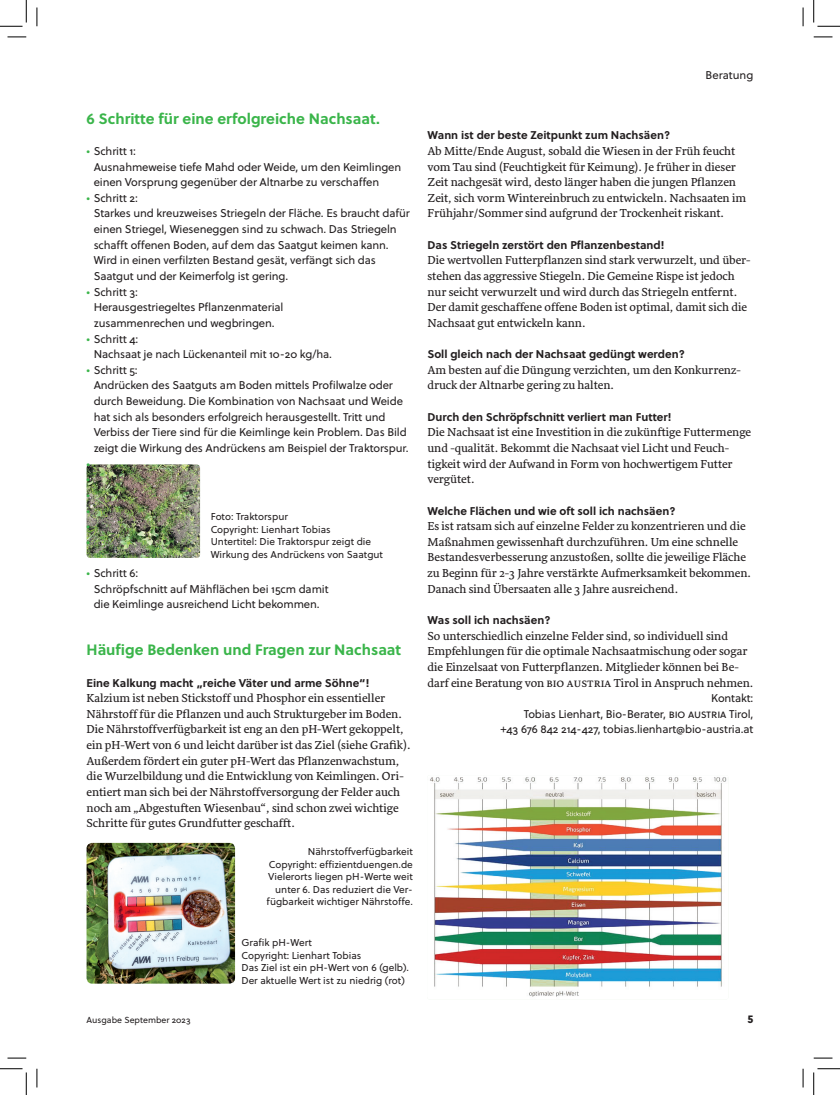
<style>
.page{position:relative;width:840px;height:1095px;background:#fff}
.page>*{position:absolute;margin:0;border:0;box-sizing:border-box;transform-origin:0 0}
.t1{font:700 15px "Soleil";color:#3ab54a}
.t2{font:11.88px/15.6px "Sirba";color:#231f20}
.t3{font:11.25px/15.6px "Soleil";letter-spacing:-.01em;color:#231f20}
.t4{font:700 11.25px "Soleil";color:#231f20}
.t5{font:11.25px/15.6px "Soleil";color:#3ab54a;text-align:justify}
.t6{font:11.25px "Soleil Xb";color:#231f20}
.t7{font:10px/12.5px "Soleil";color:#231f20}
.t8{font:8.75px "Soleil";color:#231f20}
.s1{color:#3ab54a}
</style>
<div class="page">
<img style="left:86px;top:464px;width:114px;height:94px">
<img style="left:430px;top:777px;width:297px;height:220px">
<img style="left:86px;top:842px;width:149px;height:141px">
<svg style="left:8px;top:36px;width:18px;height:2px"></svg>
<svg style="left:813px;top:36px;width:19px;height:2px"></svg>
<svg style="left:8px;top:1057px;width:18px;height:1px"></svg>
<svg style="left:813px;top:1057px;width:19px;height:1px"></svg>
<svg style="left:36px;top:8px;width:2px;height:18px"></svg>
<svg style="left:36px;top:1068px;width:2px;height:19px"></svg>
<svg style="left:802px;top:8px;width:1px;height:18px"></svg>
<svg style="left:802px;top:1068px;width:1px;height:19px"></svg>
<svg style="left:0;top:0;width:27px;height:27px"></svg>
<svg style="left:0;top:1068px;width:27px;height:26px"></svg>
<svg style="left:813px;top:0;width:26px;height:27px"></svg>
<svg style="left:813px;top:1068px;width:26px;height:26px"></svg>
<p class="t1" style="left:86px;top:109px;width:294px">6 Schritte für eine erfolgreiche Nachsaat.</p>
<p class="t3" style="left:94px;top:143px;width:309px;text-indent:-7px"><span class="s1">•</span> Schritt 1:<br>Ausnahmeweise tiefe Mahd oder Weide, um den Keimlingen einen Vorsprung gegenüber der Altnarbe zu verschaffen</p>
<p class="t3" style="left:94px;top:190px;width:317px;text-indent:-7px"><span class="s1">•</span> Schritt 2:<br>Starkes und kreuzweises Striegeln der Fläche. Es braucht dafür einen Striegel, Wieseneggen sind zu schwach. Das Striegeln schafft offenen Boden, auf dem das Saatgut keimen kann.<br>Wird in einen verfilzten Bestand gesät, verfängt sich das Saatgut und der Keimerfolg ist gering.</p>
<p class="t3" style="left:94px;top:284px;width:191px;text-indent:-7px"><span class="s1">•</span> Schritt 3:<br>Herausgestriegeltes Pflanzenmaterial zusammenrechen und wegbringen.</p>
<p class="t3" style="left:94px;top:331px;width:240px;text-indent:-7px"><span class="s1">•</span> Schritt 4:<br>Nachsaat je nach Lückenanteil mit 10-20 kg/ha.</p>
<p class="t3" style="left:94px;top:362px;width:316px;text-indent:-7px"><span class="s1">•</span> Schritt 5:<br>Andrücken des Saatguts am Boden mittels Profilwalze oder durch Beweidung. Die Kombination von Nachsaat und Weide hat sich als besonders erfolgreich herausgestellt. Tritt und Verbiss der Tiere sind für die Keimlinge kein Problem. Das Bild zeigt die Wirkung des Andrückens am Beispiel der Traktorspur.</p>
<p class="t5" style="left:86px;top:456px;width:5px">• • • • • •</p>
<p class="t3" style="left:94px;top:565px;width:236px;text-indent:-7px"><span class="s1">•</span> Schritt 6:<br>Schröpfschnitt auf Mähflächen bei 15cm damit die Keimlinge ausreichend Licht bekommen.</p>
<p class="t1" style="left:86px;top:640px;width:316px">Häufige Bedenken und Fragen zur Nachsaat</p>
<p class="t4" style="left:86px;top:675px;width:284px">Eine Kalkung macht „reiche Väter und arme Söhne“!</p>
<p class="t2" style="left:86px;top:690px;width:325px">Kalzium ist neben Stickstoff und Phosphor ein essentieller Nährstoff für die Pflanzen und auch Strukturgeber im Boden.<br>Die Nährstoffverfügbarkeit ist eng an den pH-Wert gekoppelt, ein pH-Wert von 6 und leicht darüber ist das Ziel (siehe Grafik).<br>Außerdem fördert ein guter pH-Wert das Pflanzenwachstum, die Wurzelbildung und die Entwicklung von Keimlingen. Ori&shy;entiert man sich bei der Nährstoffversorgung der Felder auch noch am „Abgestuften Wiesenbau“, sind schon zwei wichtige Schritte für gutes Grundfutter geschafft.</p>
<p class="t7" style="left:211px;top:511px;width:174px">Foto: Traktorspur<br>Copyright: Lienhart Tobias<br>Untertitel: Die Traktorspur zeigt die<br>Wirkung des Andrückens von Saatgut</p>
<p class="t7" style="left:266px;top:845px;width:148px;text-align:right">Nährstoffverfügbarkeit<br>Copyright: effizientduengen.de<br>Vielerorts liegen pH-Werte weit unter 6. Das reduziert die Ver&shy;fügbarkeit wichtiger Nährstoffe.</p>
<p class="t7" style="left:241px;top:936px;width:169px">Grafik pH-Wert<br>Copyright: Lienhart Tobias<br>Das Ziel ist ein pH-Wert von 6 (gelb).<br>Der aktuelle Wert ist zu niedrig (rot)</p>
<p class="t3" style="left:705px;top:68px;width:49px">Beratung</p>
<p class="t4" style="left:427px;top:128px;width:244px">Wann ist der beste Zeitpunkt zum Nachsäen?</p>
<p class="t2" style="left:427px;top:143px;width:320px">Ab Mitte/Ende August, sobald die Wiesen in der Früh feucht vom Tau sind (Feuchtigkeit für Keimung). Je früher in dieser Zeit nachgesät wird, desto länger haben die jungen Pflanzen Zeit, sich vorm Wintereinbruch zu entwickeln. Nachsaaten im Frühjahr/Sommer sind aufgrund der Trockenheit riskant.</p>
<p class="t4" style="left:427px;top:237px;width:238px">Das Striegeln zerstört den Pflanzenbestand!</p>
<p class="t2" style="left:427px;top:253px;width:324px">Die wertvollen Futterpflanzen sind stark verwurzelt, und über&shy;stehen das aggressive Stiegeln. Die Gemeine Rispe ist jedoch nur seicht verwurzelt und wird durch das Striegeln entfernt.<br>Der damit geschaffene offene Boden ist optimal, damit sich die Nachsaat gut entwickeln kann.</p>
<p class="t4" style="left:427px;top:347px;width:259px">Soll gleich nach der Nachsaat gedüngt werden?</p>
<p class="t2" style="left:427px;top:362px;width:315px">Am besten auf die Düngung verzichten, um den Konkurrenz&shy;druck der Altnarbe gering zu halten.</p>
<p class="t4" style="left:427px;top:409px;width:245px">Durch den Schröpfschnitt verliert man Futter!</p>
<p class="t2" style="left:427px;top:425px;width:325px">Die Nachsaat ist eine Investition in die zukünftige Futtermenge und -qualität. Bekommt die Nachsaat viel Licht und Feuch&shy;tigkeit wird der Aufwand in Form von hochwertigem Futter vergütet.</p>
<p class="t4" style="left:427px;top:503px;width:249px">Welche Flächen und wie oft soll ich nachsäen?</p>
<p class="t2" style="left:427px;top:518px;width:325px">Es ist ratsam sich auf einzelne Felder zu konzentrieren und die Maßnahmen gewissenhaft durchzuführen. Um eine schnelle Bestandesverbesserung anzustoßen, sollte die jeweilige Fläche zu Beginn für 2-3 Jahre verstärkte Aufmerksamkeit bekommen.<br>Danach sind Übersaaten alle 3 Jahre ausreichend.</p>
<p class="t4" style="left:427px;top:612px;width:124px">Was soll ich nachsäen?</p>
<p class="t2" style="left:427px;top:628px;width:327px">So unterschiedlich einzelne Felder sind, so individuell sind Empfehlungen für die optimale Nachsaatmischung oder sogar die Einzelsaat von Futterpflanzen. Mitglieder können bei Be&shy;darf eine Beratung von BIO AUSTRIA Tirol in Anspruch nehmen.</p>
<p class="t3" style="left:500px;top:690px;width:254px;text-align:right">Kontakt:<br>Tobias Lienhart, Bio-Berater, BIO AUSTRIA Tirol,<br>+43 676 842 214-427, tobias.lienhart@bio-austria.at</p>
<p class="t8" style="left:86px;top:1013px;width:105px">Ausgabe September 2023</p>
<p class="t6" style="left:747px;top:1011px;width:7px">5</p>
</div>
